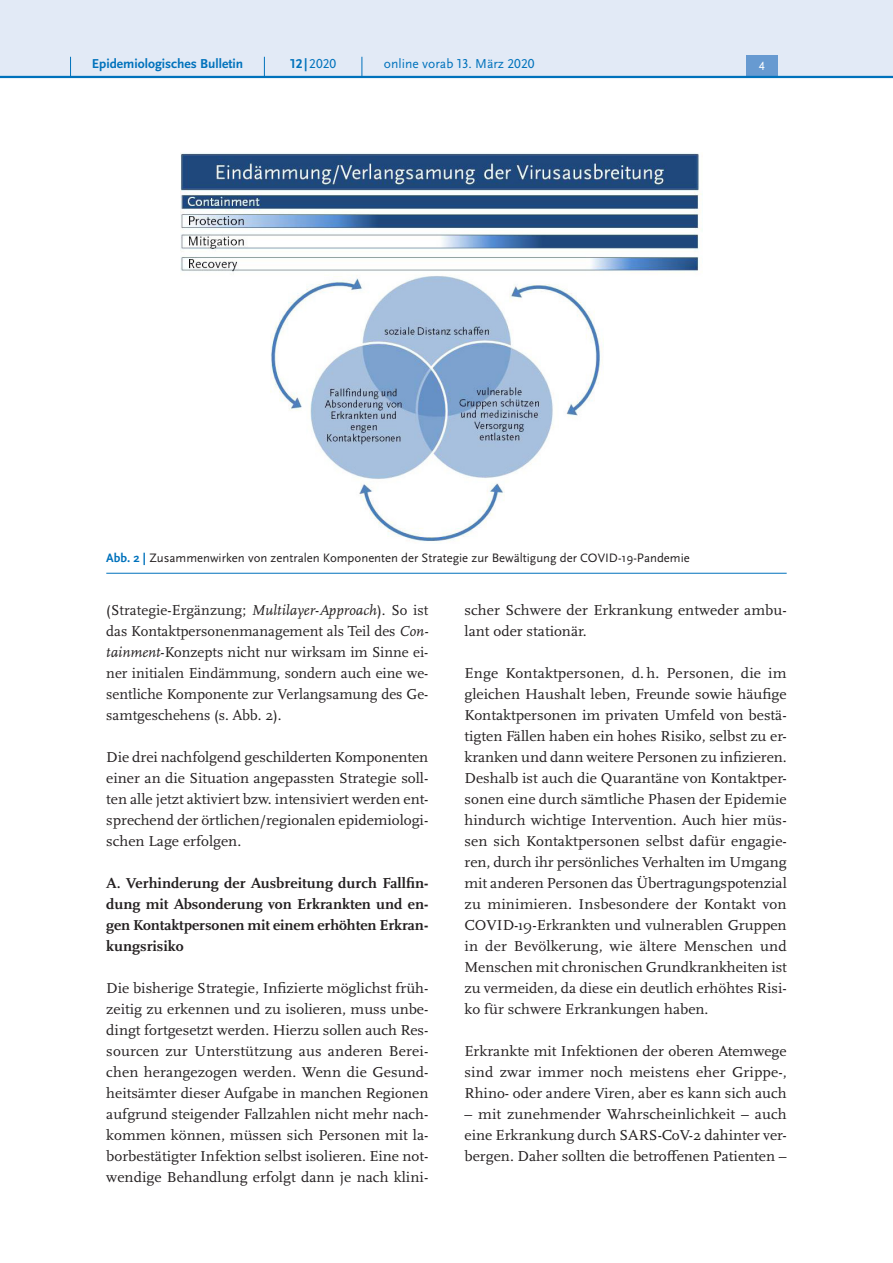
<style>
.page{position:relative;width:893px;height:1263px;background:#fff}
.page>*{position:absolute;margin:0;border:0;box-sizing:border-box;transform-origin:0 0}
.P_-_Fließtext{font:15px/21px "Scala Pro";color:#231f20;text-align:justify;scale:1.04 1}
.P_-_Fließtext-2{font:15px/21px "Scala Pro";color:#231f20;text-align:justify}
.P_-_Fließtext-3{font:700 15px/21px "Scala Pro";letter-spacing:-.005em;color:#231f20;text-align:justify;scale:1.04 1}
.t1{font:13.5px "Scala Sans Pro";color:#0072bc}
.t2{font:700 13.5px "Scala Sans Pro";color:#0072bc}
.P_-_Bildunterschrift{font:12.75px "Scala Sans Pro";color:#231f20}
.t3{font:12.45px "Scala Sans Pro";color:#fff}
.s1{font-weight:700}
.s2{font-weight:700;color:#0072bc}
.s3{font-style:italic}
</style>
<div class="page">
<hr style="left:106px;top:573px;width:681px;height:1px;background:#0072bc">
<img style="left:180px;top:153px;width:523px;height:389px">
<div style="left:0;top:0;width:893px;height:77px;background:#e2eaf6"></div>
<div style="left:746px;top:55px;width:32px;height:21px;background:#679ad1"></div>
<hr style="left:0;top:76px;width:893px;height:2px;background:#0072bc">
<svg style="left:70px;top:57px;width:1px;height:19px"></svg>
<svg style="left:264px;top:57px;width:1px;height:19px"></svg>
<svg style="left:362px;top:57px;width:1px;height:19px"></svg>
<p class="t2" style="left:92px;top:55px;width:153px">Epidemiologisches Bulletin</p>
<p class="t1" style="left:290px;top:55px;width:47px"><span class="s1">12 |</span>2020</p>
<p class="t1" style="left:384px;top:55px;width:152px">online vorab 13. März 2020</p>
<p class="t3" style="left:759px;top:59px;width:7px">4</p>
<p class="P_-_Bildunterschrift" style="left:106px;top:551px;width:585px"><span class="s2">Abb. 2 |</span> Zusammenwirken von zentralen Komponenten der Strategie zur Bewältigung der COVID-19-Pandemie</p>
<p class="P_-_Fließtext-2" style="left:106px;top:599px;width:324px">(Strategie-Ergänzung; <span class="s3">Multilayer</span>-<span class="s3">Approach</span>). So ist das Kontaktpersonenmanagement als Teil des <span class="s3">Con&shy;tainment</span>-Konzepts nicht nur wirksam im Sinne ei&shy;ner initialen Eindämmung, sondern auch eine we&shy;sentliche Komponente zur Verlangsamung des Ge&shy;samtgeschehens (s. Abb. 2).</p>
<p class="P_-_Fließtext" style="left:106px;top:746px;width:311px">Die drei nachfolgend geschilderten Komponenten einer an die Situation angepassten Strategie soll&shy;ten alle jetzt aktiviert bzw. intensiviert werden ent&shy;sprechend der örtlichen/regionalen epidemiologi&shy;schen Lage erfolgen.</p>
<p class="P_-_Fließtext-3" style="left:106px;top:872px;width:311px">A. Verhinderung der Ausbreitung durch Fallfin&shy;dung mit Absonderung von Erkrankten und en&shy;gen Kontaktpersonen mit einem erhöhten Erkran&shy;kungsrisiko</p>
<p class="P_-_Fließtext" style="left:106px;top:977px;width:311px">Die bisherige Strategie, Infizierte möglichst früh&shy;zeitig zu erkennen und zu isolieren, muss unbe&shy;dingt fortgesetzt werden. Hierzu sollen auch Res&shy;sourcen zur Unterstützung aus anderen Berei&shy;chen herangezogen werden. Wenn die Gesund&shy;heitsämter dieser Aufgabe in manchen Regionen aufgrund steigender Fallzahlen nicht mehr nach&shy;kommen können, müssen sich Personen mit la&shy;borbestätigter Infektion selbst isolieren. Eine not&shy;wendige Behandlung erfolgt dann je nach klini-</p>
<p class="P_-_Fließtext" style="left:465px;top:599px;width:311px">scher Schwere der Erkrankung entweder ambu&shy;lant oder stationär.</p>
<p class="P_-_Fließtext" style="left:465px;top:662px;width:311px">Enge Kontaktpersonen, d. h. Personen, die im gleichen Haushalt leben, Freunde sowie häufige Kontaktpersonen im privaten Umfeld von bestä&shy;tigten Fällen haben ein hohes Risiko, selbst zu er&shy;kranken und dann weitere Personen zu infizieren.<br>Deshalb ist auch die Quarantäne von Kontaktper&shy;sonen eine durch sämtliche Phasen der Epidemie hindurch wichtige Intervention. Auch hier müs&shy;sen sich Kontaktpersonen selbst dafür engagie&shy;ren, durch ihr persönliches Verhalten im Umgang mit anderen Personen das Übertragungspotenzial zu minimieren. Insbesondere der Kontakt von COVID-19-Erkrankten und vulnerablen Gruppen in der Bevölkerung, wie ältere Menschen und Menschen mit chronischen Grundkrankheiten ist zu vermeiden, da diese ein deutlich erhöhtes Risi&shy;ko für schwere Erkrankungen haben.</p>
<p class="P_-_Fließtext" style="left:465px;top:1040px;width:311px">Erkrankte mit Infektionen der oberen Atemwege sind zwar immer noch meistens eher Grippe-, Rhino- oder andere Viren, aber es kann sich auch</p>
<p class="P_-_Fließtext" style="left:465px;top:1103px;width:311px">– mit zunehmender Wahrscheinlichkeit – auch eine Erkrankung durch SARS-CoV-2 dahinter ver&shy;bergen. Daher sollten die betroffenen Patienten –</p>
</div>
